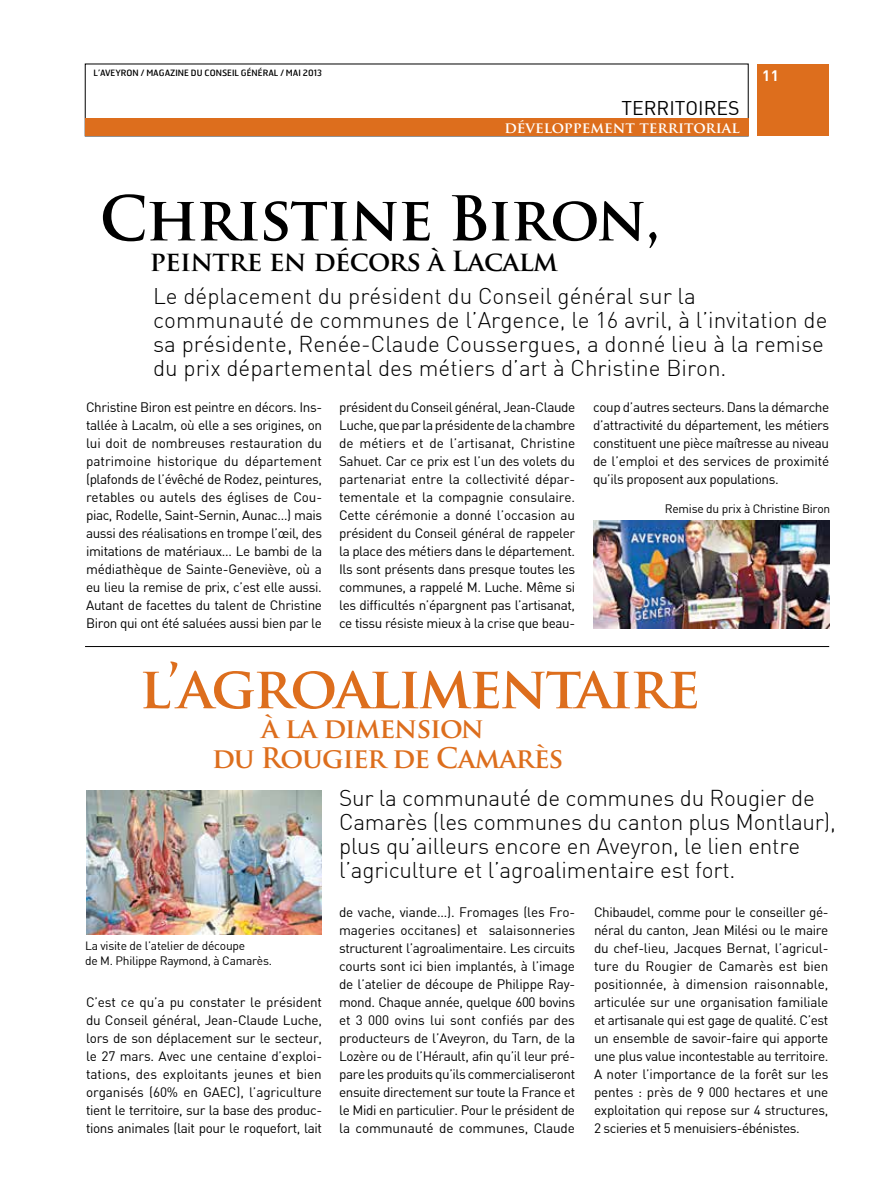
<style>
.page{position:relative;width:893px;height:1191px;background:#fff}
.page>*{position:absolute;margin:0;border:0;box-sizing:border-box;transform-origin:0 0}
.t1{font:700 60px "Trajan Pro";letter-spacing:-.025em;color:#000}
.t2{font:700 57px "Trajan Pro";letter-spacing:-.04em;color:#dd6e1d}
.t3{font:700 27.6px "Trajan Pro";letter-spacing:-.04em;color:#dd6e1d}
.t4{font:700 27px "Trajan Pro";letter-spacing:-.025em;color:#000}
.t5{font:300 22.5px/24px "DIN";color:#000}
.t6{font:19.5px "DIN";color:#000}
.t7{font:700 15px "Trajan Pro";color:#fff}
.t8{font:700 15px "DIN";color:#fff}
.t9{font:13.5px/18px "DIN";letter-spacing:-.03em;color:#000;text-align:justify}
.t10{font:12px/14.4px "DIN";letter-spacing:-.02em;color:#000}
.t11{font:8.7px "Hermes";color:#000}
</style>
<div class="page">
<img style="left:86px;top:790px;width:235px;height:144px">
<div style="left:757px;top:64px;width:72px;height:72px;background:#dd6e1d"></div>
<div style="left:85px;top:118px;width:663px;height:18px;background:#dd6e1d"></div>
<img style="left:593px;top:520px;width:236px;height:108px">
<hr style="left:85px;top:646px;width:744px;height:1px;background:#000">
<p class="t11" style="left:94px;top:67px;width:230px">L’AVEYRON / MAGAZINE DU CONSEIL GÉNÉRAL / MAI 2013</p>
<h3 class="t6" style="left:621px;top:95px;width:120px">TERRITOIRES</h3>
<p class="t7" style="left:504px;top:118px;width:237px">développement territorial</p>
<p class="t8" style="left:762px;top:66px;width:18px">11</p>
<h1 class="t1" style="left:100px;top:181px;width:562px">Christine Biron,</h1>
<h3 class="t4" style="left:150px;top:244px;width:410px">peintre en décors à Lacalm</h3>
<p class="t5" style="left:153px;top:284px;width:676px">Le déplacement du président du Conseil général sur la communauté de communes de l’Argence, le 16 avril, à l’invitation de sa présidente, Renée-Claude Coussergues, a donné lieu à la remise du prix départemental des métiers d’art à Christine Biron.</p>
<p class="t9" style="left:86px;top:398px;width:238px">Christine Biron est peintre en décors. Ins&shy;tallée à Lacalm, où elle a ses origines, on lui doit de nombreuses restauration du patrimoine historique du département (plafonds de l’évêché de Rodez, peintures, retables ou autels des églises de Cou&shy;piac, Rodelle, Saint-Sernin, Aunac…) mais aussi des réalisations en trompe l’œil, des imitations de matériaux… Le bambi de la médiathèque de Sainte-Geneviève, où a eu lieu la remise de prix, c’est elle aussi.<br>Autant de facettes du talent de Christine Biron qui ont été saluées aussi bien par le</p>
<p class="t9" style="left:339px;top:398px;width:238px">président du Conseil général, Jean-Claude Luche, que par la présidente de la chambre de métiers et de l’artisanat, Christine Sahuet. Car ce prix est l’un des volets du partenariat entre la collectivité dépar&shy;tementale et la compagnie consulaire.<br>Cette cérémonie a donné l’occasion au président du Conseil général de rappeler la place des métiers dans le département.<br>Ils sont présents dans presque toutes les communes, a rappelé M. Luche. Même si les difficultés n’épargnent pas l’artisanat, ce tissu résiste mieux à la crise que beau-</p>
<p class="t9" style="left:593px;top:398px;width:238px">coup d’autres secteurs. Dans la démarche d’attractivité du département, les métiers constituent une pièce maîtresse au niveau de l’emploi et des services de proximité qu’ils proposent aux populations.</p>
<p class="t10" style="left:665px;top:501px;width:167px">Remise du prix à Christine Biron</p>
<h2 class="t2" style="left:139px;top:652px;width:562px">l’agroalimentaire</h2>
<h3 class="t3" style="left:262px;top:710px;width:224px">à la dimension</h3>
<h3 class="t3" style="left:212px;top:740px;width:353px">du Rougier de Camarès</h3>
<p class="t10" style="left:85px;top:938px;width:188px">La visite de l’atelier de découpe<br>de M. Philippe Raymond, à Camarès.</p>
<p class="t9" style="left:86px;top:992px;width:238px">C’est ce qu’a pu constater le président du Conseil général, Jean-Claude Luche, lors de son déplacement sur le secteur, le 27 mars. Avec une centaine d’exploi&shy;tations, des exploitants jeunes et bien organisés (60% en GAEC), l’agriculture tient le territoire, sur la base des produc&shy;tions animales (lait pour le roquefort, lait</p>
<h3 class="t5" style="left:339px;top:785px;width:498px">Sur la communauté de communes du Rougier de Camarès (les communes du canton plus Montlaur), plus qu’ailleurs encore en Aveyron, le lien entre l’agriculture et l’agroalimentaire est fort.</h3>
<p class="t9" style="left:339px;top:902px;width:238px">de vache, viande…). Fromages (les Fro&shy;mageries occitanes) et salaisonneries structurent l’agroalimentaire. Les circuits courts sont ici bien implantés, à l’image de l’atelier de découpe de Philippe Ray&shy;mond. Chaque année, quelque 600 bovins et 3 000 ovins lui sont confiés par des producteurs de l’Aveyron, du Tarn, de la Lozère ou de l’Hérault, afin qu’il leur pré&shy;pare les produits qu’ils commercialiseront ensuite directement sur toute la France et le Midi en particulier. Pour le président de la communauté de communes, Claude</p>
<p class="t9" style="left:594px;top:902px;width:236px">Chibaudel, comme pour le conseiller gé&shy;néral du canton, Jean Milési ou le maire du chef-lieu, Jacques Bernat, l’agricul&shy;ture du Rougier de Camarès est bien positionnée, à dimension raisonnable, articulée sur une organisation familiale et artisanale qui est gage de qualité. C’est un ensemble de savoir-faire qui apporte une plus value incontestable au territoire.<br>A noter l’importance de la forêt sur les pentes : près de 9 000 hectares et une exploitation qui repose sur 4 structures, 2 scieries et 5 menuisiers-ébénistes.</p>
</div>
